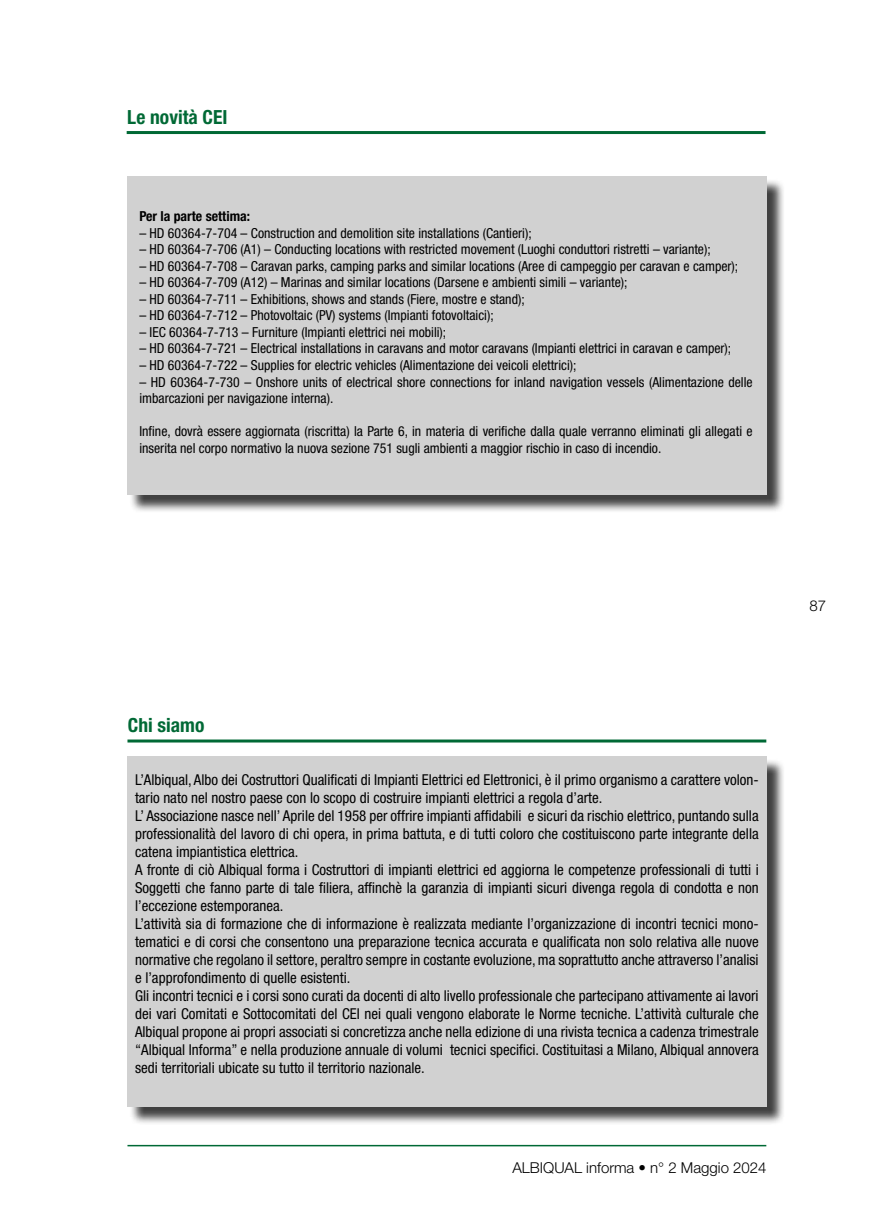
<style>
.page{position:relative;width:893px;height:1212px;background:#fff}
.page>*{position:absolute;margin:0;border:0;box-sizing:border-box;transform-origin:0 0}
.t1{font:700 condensed 19.5px "Helvetica Neue LT Std";color:#006935}
.t2{font:condensed 15px/18px "Helvetica Neue LT Std";color:#000}
.t3{font:300 15px "Helvetica Neue LT Std";color:#000}
.t4{font:condensed 13.8px/16.5px "Helvetica Neue LT Std";color:#000}
.t5{font:700 condensed 13.8px "Helvetica Neue LT Std";color:#000}
</style>
<div class="page">
<hr style="left:127px;top:1145px;width:639px;height:1px;background:#006935">
<div style="left:129px;top:178px;width:656px;height:335px;background:#000;opacity:.75"></div>
<div style="left:127px;top:176px;width:639px;height:319px;background:#d1d1d1"></div>
<div style="left:129px;top:758px;width:656px;height:367px;background:#000;opacity:.75"></div>
<div style="left:127px;top:756px;width:639px;height:351px;background:#d1d1d1"></div>
<hr style="left:127px;top:131px;width:638px;height:3px;background:#006935">
<hr style="left:127px;top:739px;width:639px;height:3px;background:#006935">
<h1 class="t1" style="left:127px;top:105px;width:102px">Le novità CEI</h1>
<p class="t5" style="left:139px;top:208px;width:112px">Per la parte settima:</p>
<p class="t4" style="left:139px;top:224px;width:394px">– HD 60364-7-704 – Construction and demolition site installations (Cantieri);</p>
<p class="t4" style="left:139px;top:241px;width:573px">– HD 60364-7-706 (A1) – Conducting locations with restricted movement (Luoghi conduttori ristretti – variante);</p>
<p class="t4" style="left:139px;top:257px;width:600px">– HD 60364-7-708 – Caravan parks, camping parks and similar locations (Aree di campeggio per caravan e camper);</p>
<p class="t4" style="left:139px;top:274px;width:490px">– HD 60364-7-709 (A12) – Marinas and similar locations (Darsene e ambienti simili – variante);</p>
<p class="t4" style="left:139px;top:291px;width:387px">– HD 60364-7-711 – Exhibitions, shows and stands (Fiere, mostre e stand);</p>
<p class="t4" style="left:139px;top:307px;width:356px">– HD 60364-7-712 – Photovoltaic (PV) systems (Impianti fotovoltaici);</p>
<p class="t4" style="left:139px;top:324px;width:308px">– IEC 60364-7-713 – Furniture (Impianti elettrici nei mobili);</p>
<p class="t4" style="left:139px;top:340px;width:593px">– HD 60364-7-721 – Electrical installations in caravans and motor caravans (Impianti elettrici in caravan e camper);</p>
<p class="t4" style="left:139px;top:357px;width:439px">– HD 60364-7-722 – Supplies for electric vehicles (Alimentazione dei veicoli elettrici);</p>
<p class="t4" style="left:139px;top:373px;width:615px">– HD 60364-7-730 – Onshore units of electrical shore connections for inland navigation vessels (Alimentazione delle imbarcazioni per navigazione interna).</p>
<p class="t4" style="left:139px;top:423px;width:615px">Infine, dovrà essere aggiornata (riscritta) la Parte 6, in materia di verifiche dalla quale verranno eliminati gli allegati e inserita nel corpo normativo la nuova sezione 751 sugli ambienti a maggior rischio in caso di incendio.</p>
<h1 class="t1" style="left:128px;top:714px;width:78px">Chi siamo</h1>
<p class="t2" style="left:135px;top:770px;width:625px">L’Albiqual, Albo dei Costruttori Qualificati di Impianti Elettrici ed Elettronici, è il primo organismo a carattere volon&shy;tario nato nel nostro paese con lo scopo di costruire impianti elettrici a regola d’arte.<br>L’ Associazione nasce nell’ Aprile del 1958 per offrire impianti affidabili e sicuri da rischio elettrico, puntando sulla professionalità del lavoro di chi opera, in prima battuta, e di tutti coloro che costituiscono parte integrante della catena impiantistica elettrica.<br>A fronte di ciò Albiqual forma i Costruttori di impianti elettrici ed aggiorna le competenze professionali di tutti i Soggetti che fanno parte di tale filiera, affinchè la garanzia di impianti sicuri divenga regola di condotta e non l’eccezione estemporanea.<br>L’attività sia di formazione che di informazione è realizzata mediante l’organizzazione di incontri tecnici mono&shy;tematici e di corsi che consentono una preparazione tecnica accurata e qualificata non solo relativa alle nuove normative che regolano il settore, peraltro sempre in costante evoluzione, ma soprattutto anche attraverso l’analisi e l’approfondimento di quelle esistenti.<br>Gli incontri tecnici e i corsi sono curati da docenti di alto livello professionale che partecipano attivamente ai lavori dei vari Comitati e Sottocomitati del CEI nei quali vengono elaborate le Norme tecniche. L’attività culturale che Albiqual propone ai propri associati si concretizza anche nella edizione di una rivista tecnica a cadenza trimestrale “Albiqual Informa” e nella produzione annuale di volumi tecnici specifici. Costituitasi a Milano, Albiqual annovera sedi territoriali ubicate su tutto il territorio nazionale.</p>
<p class="t3" style="left:512px;top:1158px;width:256px">ALBIQUAL informa • n° 2 Maggio 2024</p>
<p class="t3" style="left:809px;top:597px;width:18px">87</p>
</div>
